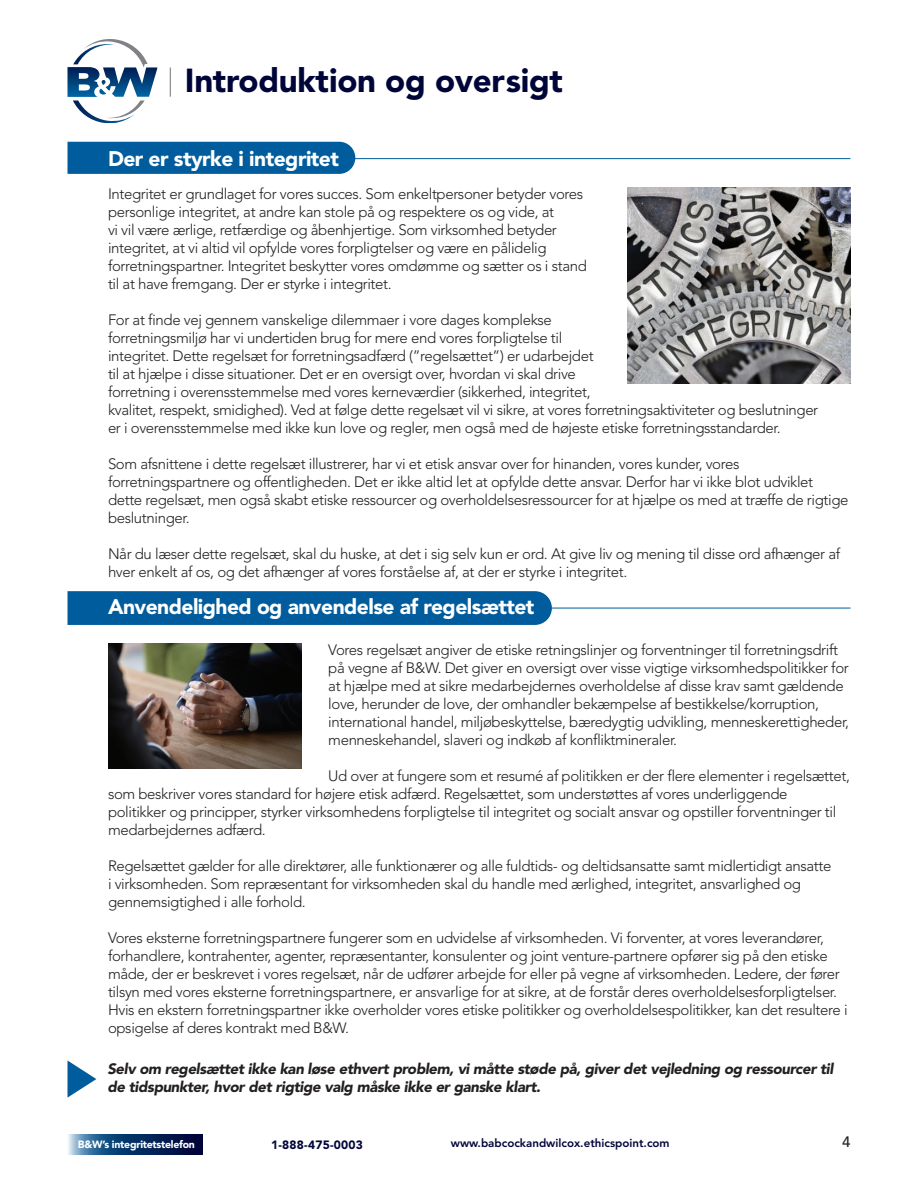
<style>
.page{position:relative;width:918px;height:1188px;background:#fff}
.page>*{position:absolute;margin:0;border:0;box-sizing:border-box;transform-origin:0 0}
.H_1{font:900 33px "Avenir LT Std";letter-spacing:-.01em;color:#000539}
.H_2{font:900 21px "Avenir LT Std";letter-spacing:-.025em;color:#fff}
.t1{font:300 15px/18px "Avenir LT Std";letter-spacing:-.025em;color:#231f20}
.t2{font:italic 900 15px/18px "Avenir LT Std";letter-spacing:-.025em;color:#231f20}
.t3{font:500 15px "Avenir LT Std";color:#231f20}
.t4{font:900 12px "Avenir LT Std";letter-spacing:.02em;color:#000539}
.t5{font:800 11.55px "Avenir LT Std";color:#000539}
.t6{font:900 10.5px "Avenir LT Std";letter-spacing:-.025em;color:#fff}
</style>
<div class="page">
<svg style="left:68px;top:1134px;width:134px;height:20px;background:#1c4071"></svg>
<hr style="left:108px;top:608px;width:742px;height:1px;background:#005c9c">
<div style="left:68px;top:591px;width:484px;height:34px;background:#005c9c"></div>
<hr style="left:108px;top:158px;width:742px;height:1px;background:#005c9c">
<div style="left:68px;top:142px;width:287px;height:32px;background:#005c9c"></div>
<img style="left:108px;top:643px;width:193px;height:126px">
<img style="left:628px;top:188px;width:222px;height:196px">
<svg style="left:67px;top:1060px;width:29px;height:38px"></svg>
<svg style="left:170px;top:68px;width:1px;height:29px"></svg>
<svg style="left:68px;top:39px;width:89px;height:84px"></svg>
<p class="H_1" style="left:185px;top:61px;width:380px">Introduktion og oversigt</p>
<p class="H_2" style="left:108px;top:146px;width:233px">Der er styrke i integritet</p>
<p class="t1" style="left:108px;top:185px;width:480px">Integritet er grundlaget for vores succes. Som enkeltpersoner betyder vores personlige integritet, at andre kan stole på og respektere os og vide, at<br>vi vil være ærlige, retfærdige og åbenhjertige. Som virksomhed betyder integritet, at vi altid vil opfylde vores forpligtelser og være en pålidelig forretningspartner. Integritet beskytter vores omdømme og sætter os i stand til at have fremgang. Der er styrke i integritet.</p>
<p class="t1" style="left:108px;top:311px;width:712px">For at finde vej gennem vanskelige dilemmaer i vore dages komplekse<br>forretningsmiljø har vi undertiden brug for mere end vores forpligtelse til<br>integritet. Dette regelsæt for forretningsadfærd (”regelsættet”) er udarbejdet<br>til at hjælpe i disse situationer. Det er en oversigt over, hvordan vi skal drive<br>forretning i overensstemmelse med vores kerneværdier (sikkerhed, integritet,<br>kvalitet, respekt, smidighed). Ved at følge dette regelsæt vil vi sikre, at vores forretningsaktiviteter og beslutninger er i overensstemmelse med ikke kun love og regler, men også med de højeste etiske forretningsstandarder.</p>
<p class="t1" style="left:108px;top:455px;width:742px">Som afsnittene i dette regelsæt illustrerer, har vi et etisk ansvar over for hinanden, vores kunder, vores forretningspartnere og offentligheden. Det er ikke altid let at opfylde dette ansvar. Derfor har vi ikke blot udviklet dette regelsæt, men også skabt etiske ressourcer og overholdelsesressourcer for at hjælpe os med at træffe de rigtige beslutninger.</p>
<p class="t1" style="left:108px;top:545px;width:734px">Når du læser dette regelsæt, skal du huske, at det i sig selv kun er ord. At give liv og mening til disse ord afhænger af hver enkelt af os, og det afhænger af vores forståelse af, at der er styrke i integritet.</p>
<p class="H_2" style="left:108px;top:594px;width:428px">Anvendelighed og anvendelse af regelsættet</p>
<p class="t1" style="left:328px;top:640px;width:522px">Vores regelsæt angiver de etiske retningslinjer og forventninger til forretningsdrift på vegne af B&amp;W. Det giver en oversigt over visse vigtige virksomhedspolitikker for at hjælpe med at sikre medarbejdernes overholdelse af disse krav samt gældende love, herunder de love, der omhandler bekæmpelse af bestikkelse/korruption, international handel, miljøbeskyttelse, bæredygtig udvikling, menneskerettigheder, menneskehandel, slaveri og indkøb af konfliktmineraler.</p>
<p class="t1" style="left:108px;top:766px;width:744px;text-indent:220px">Ud over at fungere som et resumé af politikken er der flere elementer i regelsættet, som beskriver vores standard for højere etisk adfærd. Regelsættet, som understøttes af vores underliggende<br>politikker og principper, styrker virksomhedens forpligtelse til integritet og socialt ansvar og opstiller forventninger til medarbejdernes adfærd.</p>
<p class="t1" style="left:108px;top:856px;width:725px">Regelsættet gælder for alle direktører, alle funktionærer og alle fuldtids- og deltidsansatte samt midlertidigt ansatte i virksomheden. Som repræsentant for virksomheden skal du handle med ærlighed, integritet, ansvarlighed og gennemsigtighed i alle forhold.</p>
<p class="t1" style="left:108px;top:928px;width:741px">Vores eksterne forretningspartnere fungerer som en udvidelse af virksomheden. Vi forventer, at vores leverandører, forhandlere, kontrahenter, agenter, repræsentanter, konsulenter og joint venture-partnere opfører sig på den etiske måde, der er beskrevet i vores regelsæt, når de udfører arbejde for eller på vegne af virksomheden. Ledere, der fører tilsyn med vores eksterne forretningspartnere, er ansvarlige for at sikre, at de forstår deres overholdelsesforpligtelser.<br>Hvis en ekstern forretningspartner ikke overholder vores etiske politikker og overholdelsespolitikker, kan det resultere i opsigelse af deres kontrakt med B&amp;W.</p>
<p class="t2" style="left:107px;top:1060px;width:727px">Selv om regelsættet ikke kan løse ethvert problem, vi måtte støde på, giver det vejledning og ressourcer til de tidspunkter, hvor det rigtige valg måske ikke er ganske klart.</p>
<p class="t6" style="left:78px;top:1138px;width:119px">B&amp;W’s integritetstelefon</p>
<p class="t4" style="left:271px;top:1137px;width:93px">1-888-475-0003</p>
<p class="t5" style="left:451px;top:1136px;width:220px">www.babcockandwilcox.ethicspoint.com</p>
<p class="t3" style="left:842px;top:1134px;width:10px">4</p>
</div>
